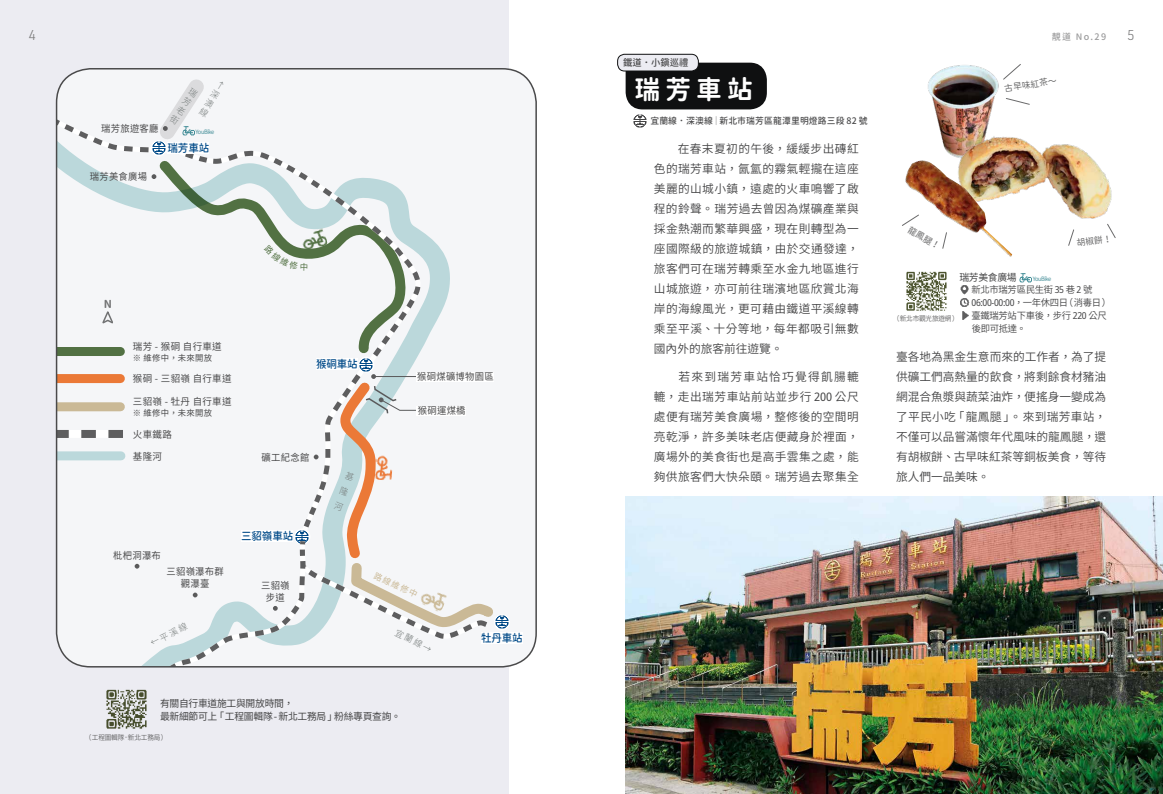
<style>
.page{position:relative;width:1163px;height:794px;background:#fff}
.page>*{position:absolute;margin:0;border:0;box-sizing:border-box;transform-origin:0 0}
.t1{font:26px "Gen Sen Rounded TW B";color:#fff}
.t2{font:300 14px "URWDIN";color:#7a7a7b}
.t3{font:11.7px/20px "Source Han Sans TC";letter-spacing:.03em;color:#444445;text-align:justify}
.t4{font:11px "Gen Sen Rounded TW M";letter-spacing:-.02em;color:#004a88;scale:.96 1}
.t5{font:11px "Gen Sen Rounded TW B";color:#717273}
.t6{font:10px/13px "Source Han Sans TC";letter-spacing:-.03em;color:#444445}
.t7{font:9.7px/12px "Source Han Sans TC";letter-spacing:.03em;color:#4a4a4b;text-align:center;scale:.96 1}
.t8{font:9.7px "Source Han Sans TC";letter-spacing:.03em;color:#4a4a4b}
.t9{font:9.5px/13px "Source Han Sans TC";letter-spacing:-.03em;color:#444445}
.t10{font:semi-condensed 9.5px "Noto Sans";letter-spacing:-.035em;color:#444445}
.t11{font:9.5px "Gen Sen Rounded TW M";color:#444445}
.t12{font:9px "Gen Sen Rounded TW M";letter-spacing:.015em;color:#4a4a4b}
.t13{font:300 9px/10.8px "Source Han Sans TC";color:#767c7b;text-align:justify;scale:.96 1}
.t14{font:9px "Gen Sen Rounded TW R";color:#444445}
.t15{font:9px "Gen Sen Rounded TW M";color:#9b9b9c}
.t16{font:8.5px "Source Han Sans TC";letter-spacing:.03em;color:#4a4a4b}
.t17{font:8.5px "Source Han Sans TC";color:#cab996}
.t18{font:7px "Source Han Sans TC";letter-spacing:-.03em;color:#5e5e5f;scale:.95 1}
.t19{font:6px "Gen Sen Rounded TW R";letter-spacing:-.07em;color:#458f99;scale:.94 1}
.s1{font-family:"Noto Sans";font-stretch:semi-condensed}
.s2{font-family:"Source Han Sans TC";font-stretch:normal}
</style>
<div class="page">
<div style="left:0;top:0;width:1162px;height:794px;background:#ececf2"></div>
<div style="left:509px;top:0;width:653px;height:794px;background:#fff"></div>
<div style="left:57px;top:69px;width:479px;height:598px;background:#f5f6f8;border-radius:34px"></div>
<div style="left:481px;top:633px;width:41px;height:11px;background:#fff"></div>
<div style="left:494px;top:614px;width:16px;height:16px;border:2px solid #fff;border-radius:50%"></div>
<img style="left:928px;top:65px;width:71px;height:92px">
<img style="left:956px;top:135px;width:156px;height:84px">
<img style="left:625px;top:497px;width:537px;height:297px">
<img style="left:906px;top:271px;width:41px;height:40px">
<svg style="left:1019px;top:273px;width:13px;height:9px"></svg>
<svg style="left:960px;top:285px;width:10px;height:35px"></svg>
<img style="left:905px;top:160px;width:106px;height:97px">
<svg style="left:1003px;top:64px;width:18px;height:16px"></svg>
<svg style="left:1006px;top:98px;width:24px;height:7px"></svg>
<svg style="left:1107px;top:223px;width:9px;height:15px"></svg>
<svg style="left:1068px;top:229px;width:6px;height:17px"></svg>
<svg style="left:941px;top:231px;width:6px;height:18px"></svg>
<svg style="left:902px;top:214px;width:17px;height:13px"></svg>
<img style="left:106px;top:689px;width:41px;height:40px">
<div style="left:617px;top:54px;width:81px;height:17px;background:#ececf2;border-radius:7px"></div>
<div style="left:617px;top:54px;width:81px;height:17px;border:1px solid #0f1011;border-radius:7px"></div>
<svg style="left:625px;top:63px;width:141px;height:64px"></svg>
<svg style="left:57px;top:78px;width:451px;height:589px"></svg>
<p class="t2" style="left:28px;top:26px;width:9px">4</p>
<p class="t15" style="left:1051px;top:31px;width:56px">靚道 No.29</p>
<p class="t2" style="left:1126px;top:26px;width:9px">5</p>
<p class="t7" style="left:101px;top:123px;width:61px">瑞芳旅遊客廳</p>
<p class="t7" style="left:90px;top:171px;width:61px">瑞芳美食廣場</p>
<p class="t13" style="left:219px;top:78px;width:6px;rotate:31deg">↑深澳線</p>
<p class="t13" style="left:192px;top:86px;width:6px;rotate:34deg">瑞芳老街</p>
<p class="t19" style="left:196px;top:128px;width:21px">YouBike</p>
<p class="t4" style="left:168px;top:142px;width:45px">瑞芳車站</p>
<p class="t5" style="left:104px;top:297px;width:10px">N</p>
<p class="t8" style="left:133px;top:341px;width:90px">瑞芳 - 猴硐 自行車道</p>
<p class="t16" style="left:133px;top:353px;width:81px">※ 維修中，未來開放</p>
<p class="t8" style="left:133px;top:373px;width:100px">猴硐 - 三貂嶺 自行車道</p>
<p class="t8" style="left:133px;top:396px;width:100px">三貂嶺 - 牡丹 自行車道</p>
<p class="t16" style="left:133px;top:408px;width:81px">※ 維修中，未來開放</p>
<p class="t8" style="left:133px;top:428px;width:40px">火車鐵路</p>
<p class="t8" style="left:133px;top:450px;width:31px">基隆河</p>
<p class="t4" style="left:316px;top:358px;width:45px">猴硐車站</p>
<p class="t7" style="left:261px;top:451px;width:51px">礦工紀念館</p>
<p class="t7" style="left:417px;top:371px;width:81px">猴硐煤礦博物園區</p>
<p class="t7" style="left:418px;top:405px;width:51px">猴硐運煤橋</p>
<p class="t7" style="left:113px;top:549px;width:51px">枇杷洞瀑布</p>
<p class="t7" style="left:166px;top:565px;width:61px">三貂嶺瀑布群觀瀑臺</p>
<p class="t13" style="left:149px;top:638px;width:43px;rotate:-26deg">←平溪線</p>
<p class="t4" style="left:241px;top:530px;width:56px">三貂嶺車站</p>
<p class="t7" style="left:261px;top:579px;width:31px">三貂嶺步道</p>
<p class="t17" style="left:376px;top:571px;width:48px;rotate:25deg">路線維修中</p>
<p class="t13" style="left:398px;top:627px;width:43px;rotate:27deg">宜蘭線→</p>
<p class="t4" style="left:481px;top:632px;width:45px">牡丹車站</p>
<p class="t6" style="left:160px;top:696px;width:242px">有關自行車道施工與開放時間，<br>最新細節可上「工程圖輯隊 - 新北工務局」粉絲專頁查詢。</p>
<p class="t18" style="left:85px;top:733px;width:89px">（工程圖輯隊<span class="s1">-</span>新北工務局）</p>
<p class="t11" style="left:623px;top:57px;width:67px">鐵道．小鎮巡禮</p>
<h1 class="t1" style="left:634px;top:75px;width:120px">瑞芳車站</h1>
<p class="t12" style="left:650px;top:116px;width:218px">宜蘭線．深澳線｜新北市瑞芳區龍潭里明燈路三段 82 號</p>
<p class="t3" style="left:653px;top:139px;width:206px;text-indent:24px">在春末夏初的午後，緩緩步出磚紅色的瑞芳車站，氤氳的霧氣輕攏在這座美麗的山城小鎮，遠處的火車鳴響了啟程的鈴聲。瑞芳過去曾因為煤礦產業與採金熱潮而繁華興盛，現在則轉型為一座國際級的旅遊城鎮，由於交通發達，旅客們可在瑞芳轉乘至水金九地區進行山城旅遊，亦可前往瑞濱地區欣賞北海岸的海線風光，更可藉由鐵道平溪線轉乘至平溪、十分等地，每年都吸引無數國內外的旅客前往遊覽。</p>
<p class="t3" style="left:653px;top:367px;width:206px;text-indent:25px">若來到瑞芳車站恰巧覺得飢腸轆轆，走出瑞芳車站前站並步行 <span class="s1">200</span> 公尺處便有瑞芳美食廣場，整修後的空間明亮乾淨，許多美味老店便藏身於裡面，廣場外的美食街也是高手雲集之處，能夠供旅客們大快朵頤。瑞芳過去聚集全</p>
<p class="t14" style="left:910px;top:225px;width:37px;rotate:29deg">龍鳳腿！</p>
<p class="t14" style="left:1003px;top:83px;width:54px;rotate:-9deg">古早味紅茶～</p>
<p class="t14" style="left:1075px;top:238px;width:37px;rotate:-8deg">胡椒餅！</p>
<p class="t6" style="left:959px;top:271px;width:59px">瑞芳美食廣場</p>
<p class="t19" style="left:1032px;top:275px;width:21px">YouBike</p>
<p class="t9" style="left:971px;top:283px;width:122px">新北市瑞芳區民生街 <span class="s1">35</span> 巷 <span class="s1">2</span> 號</p>
<p class="t10" style="left:971px;top:296px;width:141px">06:00-00:00<span class="s2">，一年休四日（消毒日）</span></p>
<p class="t9" style="left:971px;top:309px;width:137px">臺鐵瑞芳站下車後，步行 <span class="s1">220</span> 公尺後即可抵達。</p>
<p class="t18" style="left:892px;top:315px;width:71px">（新北市觀光旅遊網）</p>
<p class="t3" style="left:895px;top:347px;width:212px">臺各地為黑金生意而來的工作者，為了提供礦工們高熱量的飲食，將剩餘食材豬油網混合魚漿與蔬菜油炸，便搖身一變成為了平民小吃「龍鳳腿」。來到瑞芳車站，不僅可以品嘗滿懷年代風味的龍鳳腿，還有胡椒餅、古早味紅茶等銅板美食，等待旅人們一品美味。</p>
</div>
